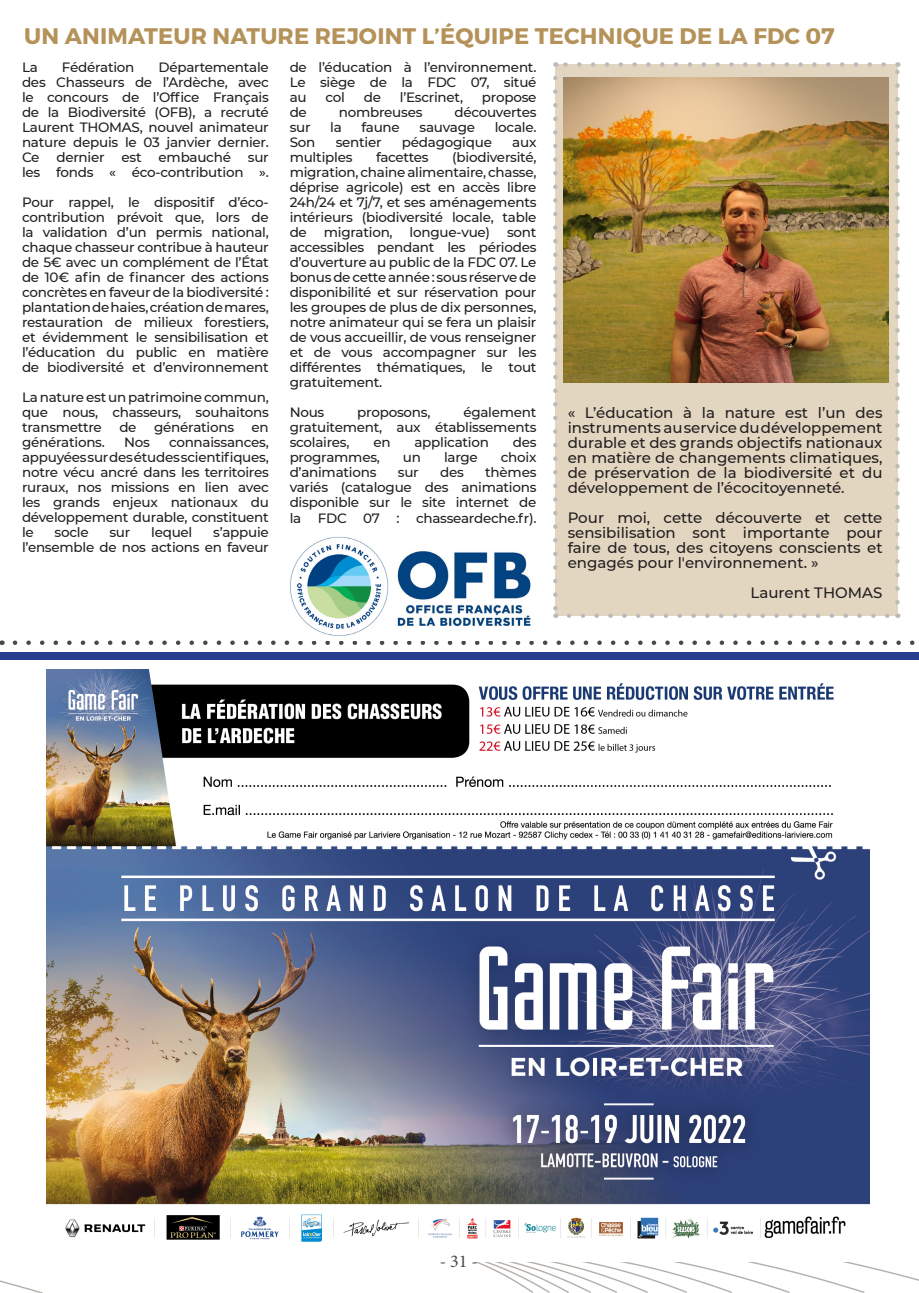
<style>
.page{position:relative;width:919px;height:1293px;background:#fff}
.page>*{position:absolute;margin:0;border:0;box-sizing:border-box;transform-origin:0 0}
.t1{font:700 22.5px "Montserrat";letter-spacing:.01em;color:#b49259}
.t2{font:18px "Minion Pro";color:#4d4846}
.t3{font:500 15px/15px "Montserrat";color:#231f20;text-align:justify}
.t4{font:500 13.5px/15px "Montserrat";letter-spacing:-.02em;color:#231f20;text-align:justify}
</style>
<div class="page">
<img style="left:477px;top:1263px;width:441px;height:30px">
<img style="left:0;top:1280px;width:43px;height:13px">
<img style="left:46px;top:669px;width:823px;height:573px">
<div style="left:555px;top:65px;width:342px;height:551px;background:#e3d6c1"></div>
<svg style="left:569px;top:613px;width:321px;height:5px"></svg>
<svg style="left:562px;top:62px;width:321px;height:5px"></svg>
<svg style="left:553px;top:78px;width:4px;height:540px"></svg>
<svg style="left:895px;top:62px;width:4px;height:540px"></svg>
<img style="left:563px;top:78px;width:325px;height:305px">
<div style="left:0;top:652px;width:918px;height:8px;background:#253f8e"></div>
<svg style="left:15px;top:640px;width:900px;height:5px"></svg>
<img style="left:290px;top:536px;width:241px;height:100px">
<h1 class="t1" style="left:24px;top:22px;width:811px">UN ANIMATEUR NATURE REJOINT L’ÉQUIPE TECHNIQUE DE LA FDC 07</h1>
<p class="t4" style="left:22px;top:59px;width:17px">La</p>
<p class="t4" style="left:62px;top:59px;width:74px">Fédération</p>
<p class="t4" style="left:22px;top:59px;width:248px;text-indent:136px">Départementale des Chasseurs de l’Ardèche, avec le concours de l’Office Français de la Biodiversité (OFB), a recruté Laurent THOMAS, nouvel animateur nature depuis le 03 janvier dernier.<br>Ce</p>
<p class="t4" style="left:56px;top:149px;width:50px">dernier</p>
<p class="t4" style="left:122px;top:149px;width:22px">est</p>
<p class="t4" style="left:159px;top:149px;width:74px">embauché</p>
<p class="t4" style="left:22px;top:149px;width:248px;text-align:right">sur<br>les fonds « éco-contribution ».</p>
<p class="t4" style="left:22px;top:194px;width:248px">Pour rappel, le dispositif d’éco&shy;contribution prévoit que, lors de la validation d’un permis national, chaque chasseur contribue à hauteur de 5€ avec un complément de l’État de 10€ afin de financer des actions concrètes en faveur de la biodiversité : plantation de haies, création de mares, restauration de milieux forestiers, et évidemment le sensibilisation et l’éducation du public en matière de biodiversité et d’environnement</p>
<p class="t4" style="left:22px;top:389px;width:248px">La nature est un patrimoine commun, que nous, chasseurs, souhaitons transmettre</p>
<p class="t4" style="left:119px;top:419px;width:19px">de</p>
<p class="t4" style="left:154px;top:419px;width:82px">générations</p>
<p class="t4" style="left:251px;top:419px;width:19px">en</p>
<p class="t4" style="left:22px;top:434px;width:84px">générations.</p>
<p class="t4" style="left:124px;top:434px;width:27px">Nos</p>
<p class="t4" style="left:22px;top:434px;width:248px;text-indent:147px">connaissances, appuyées sur des études scientifiques, notre vécu ancré dans les territoires ruraux, nos missions en lien avec les grands enjeux nationaux du développement durable, constituent le</p>
<p class="t4" style="left:22px;top:524px;width:248px;text-align:right">s’appuie<br>l’ensemble de nos actions en faveur</p>
<p class="t4" style="left:55px;top:524px;width:36px">socle</p>
<p class="t4" style="left:109px;top:524px;width:22px">sur</p>
<p class="t4" style="left:151px;top:524px;width:43px">lequel</p>
<p class="t4" style="left:290px;top:59px;width:248px">de l’éducation à l’environnement.<br>Le siège de la FDC 07, situé au</p>
<p class="t4" style="left:325px;top:89px;width:21px">col</p>
<p class="t4" style="left:364px;top:89px;width:19px">de</p>
<p class="t4" style="left:400px;top:89px;width:65px">l’Escrinet,</p>
<p class="t4" style="left:482px;top:89px;width:56px">propose</p>
<p class="t4" style="left:290px;top:104px;width:19px">de</p>
<p class="t4" style="left:339px;top:104px;width:85px">nombreuses</p>
<p class="t4" style="left:454px;top:104px;width:84px">découvertes</p>
<p class="t4" style="left:290px;top:119px;width:22px">sur</p>
<p class="t4" style="left:330px;top:119px;width:13px">la</p>
<p class="t4" style="left:361px;top:119px;width:40px">faune</p>
<p class="t4" style="left:419px;top:119px;width:57px">sauvage</p>
<p class="t4" style="left:494px;top:119px;width:43px">locale.</p>
<p class="t4" style="left:290px;top:134px;width:27px">Son</p>
<p class="t4" style="left:335px;top:134px;width:47px">sentier</p>
<p class="t4" style="left:402px;top:134px;width:91px">pédagogique</p>
<p class="t4" style="left:512px;top:134px;width:26px">aux</p>
<p class="t4" style="left:290px;top:149px;width:64px">multiples</p>
<p class="t4" style="left:376px;top:149px;width:54px">facettes</p>
<p class="t4" style="left:290px;top:149px;width:248px;text-indent:162px">(biodiversité, migration, chaine alimentaire, chasse, déprise agricole) est en accès libre 24h/24 et 7j/7, et ses aménagements intérieurs (biodiversité locale, table de</p>
<p class="t4" style="left:324px;top:224px;width:70px">migration,</p>
<p class="t4" style="left:409px;top:224px;width:82px">longue-vue)</p>
<p class="t4" style="left:290px;top:224px;width:248px;text-indent:217px">sont accessibles pendant les périodes d’ouverture au public de la FDC 07. Le bonus de cette année : sous réserve de disponibilité et sur réservation pour les groupes de plus de dix personnes, notre animateur qui se fera un plaisir de vous accueillir, de vous renseigner et de vous accompagner sur les différentes thématiques, le tout gratuitement.</p>
<p class="t4" style="left:290px;top:404px;width:36px">Nous</p>
<p class="t4" style="left:357px;top:404px;width:75px">proposons,</p>
<p class="t4" style="left:290px;top:404px;width:248px;text-indent:174px">également gratuitement, aux établissements scolaires,</p>
<p class="t4" style="left:373px;top:434px;width:19px">en</p>
<p class="t4" style="left:414px;top:434px;width:76px">application</p>
<p class="t4" style="left:512px;top:434px;width:25px">des</p>
<p class="t4" style="left:290px;top:449px;width:92px">programmes,</p>
<p class="t4" style="left:403px;top:449px;width:20px">un</p>
<p class="t4" style="left:444px;top:449px;width:35px">large</p>
<p class="t4" style="left:501px;top:449px;width:37px">choix</p>
<p class="t4" style="left:290px;top:464px;width:88px">d’animations</p>
<p class="t4" style="left:398px;top:464px;width:22px">sur</p>
<p class="t4" style="left:440px;top:464px;width:25px">des</p>
<p class="t4" style="left:290px;top:464px;width:248px;line-height:15.5px;text-indent:195px">thèmes variés (catalogue des animations disponible sur le site internet de la FDC 07 : chasseardeche.fr).</p>
<p class="t3" style="left:567px;top:404px;width:316px">« L’éducation à la nature est l’un des instruments au service du développement durable et des grands objectifs nationaux en matière de changements climatiques, de préservation de la biodiversité et du développement de l’écocitoyenneté.</p>
<p class="t3" style="left:567px;top:509px;width:316px">Pour moi, cette découverte et cette sensibilisation sont importante pour faire de tous, des citoyens conscients et engagés pour l'environnement. »</p>
<p class="t3" style="left:750px;top:584px;width:133px">Laurent THOMAS</p>
<h2 class="t2" style="left:439px;top:1249px;width:40px">- 31 -</h2>
</div>
